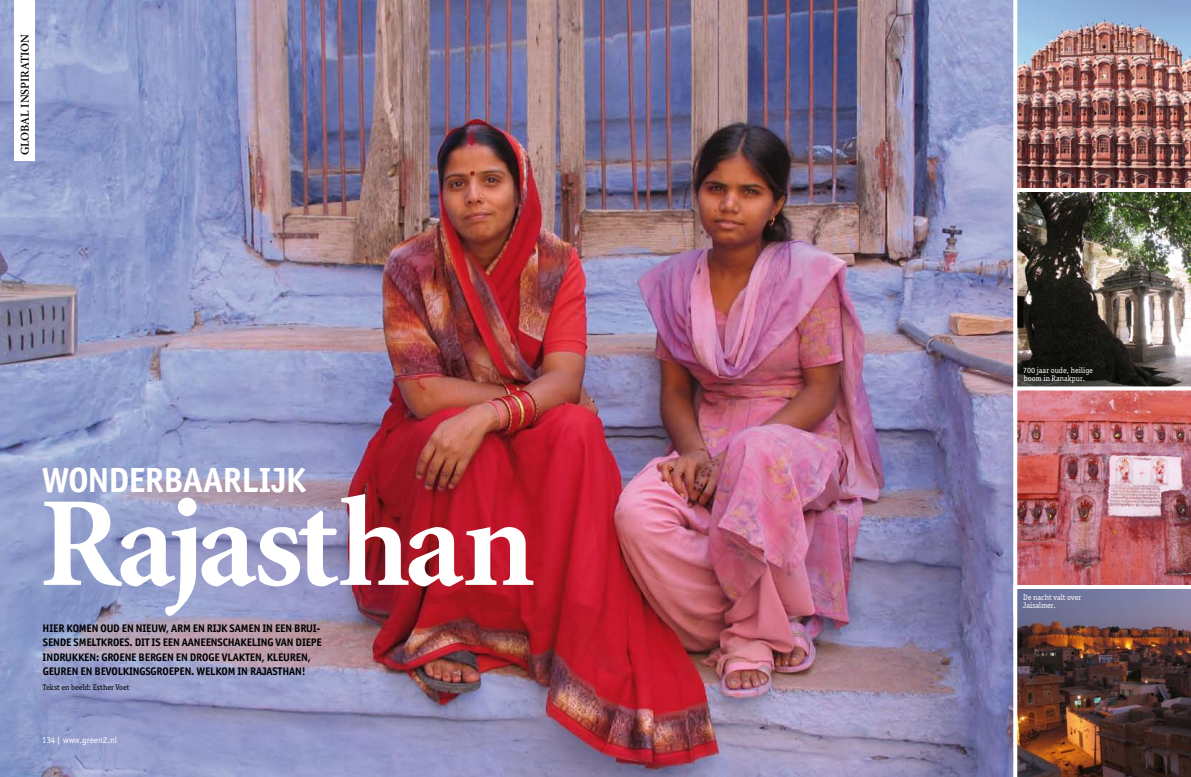
<style>
.page{position:relative;width:1191px;height:777px;background:#fff}
.page>*{position:absolute;margin:0;border:0;box-sizing:border-box;transform-origin:0 0}
.t1{font:700 128px "Minion";letter-spacing:-.04em;color:#fff}
.t2{font:700 35px "Officina San ITC";letter-spacing:-.015em;color:#fff}
.t3{font:600 12px "Minion";color:#000}
.t4{font:12px "Minion";letter-spacing:-.02em;color:#000}
.t5{font:700 11px/14.5px "Officina San ITC";letter-spacing:-.01em;color:#000}
.t6{font:9px "Officina San ITC";letter-spacing:.005em;color:#fff}
.t7{font:8px/8px "Officina Ser ITC";color:#fff}
.t8{font:8px "Officina Ser ITC";color:#000}
</style>
<div class="page">
<img style="left:0;top:0;width:1013px;height:777px">
<div style="left:14px;top:0;width:21px;height:161px;background:#fff"></div>
<img style="left:1013px;top:0;width:178px;height:188px">
<img style="left:1013px;top:192px;width:178px;height:194px">
<img style="left:1013px;top:386px;width:178px;height:199px">
<img style="left:1013px;top:589px;width:178px;height:188px">
<p class="t4" style="left:19px;top:109px;width:78px;rotate:-90deg">xxxxxxxxxx</p>
<p class="t3" style="left:19px;top:155px;width:123px;rotate:-90deg">GLOBAL INSPIRATION</p>
<h2 class="t2" style="left:42px;top:458px;width:266px">WONDERBAARLIJK</h2>
<h1 class="t1" style="left:40px;top:478px;width:496px">Rajasthan</h1>
<p class="t5" style="left:43px;top:620px;width:281px">HIER KOMEN OUD EN NIEUW, ARM EN RIJK SAMEN IN EEN BRUI-SENDE SMELTKROES. DIT IS EEN AANEENSCHAKELING VAN DIEPE INDRUKKEN: GROENE BERGEN EN DROGE VLAKTEN, KLEUREN, GEUREN EN BEVOLKINGSGROEPEN. WELKOM IN RAJASTHAN!</p>
<p class="t8" style="left:43px;top:682px;width:88px">Tekst en beeld: Esther Voet</p>
<p class="t6" style="left:42px;top:734px;width:77px">134| www.green2.nl</p>
<p class="t7" style="left:1023px;top:366px;width:71px">700 jaar oude, heilige boom in Ranakpur.</p>
<p class="t7" style="left:1023px;top:593px;width:60px">De nacht valt over<br>Jaisalmer.</p>
</div>
